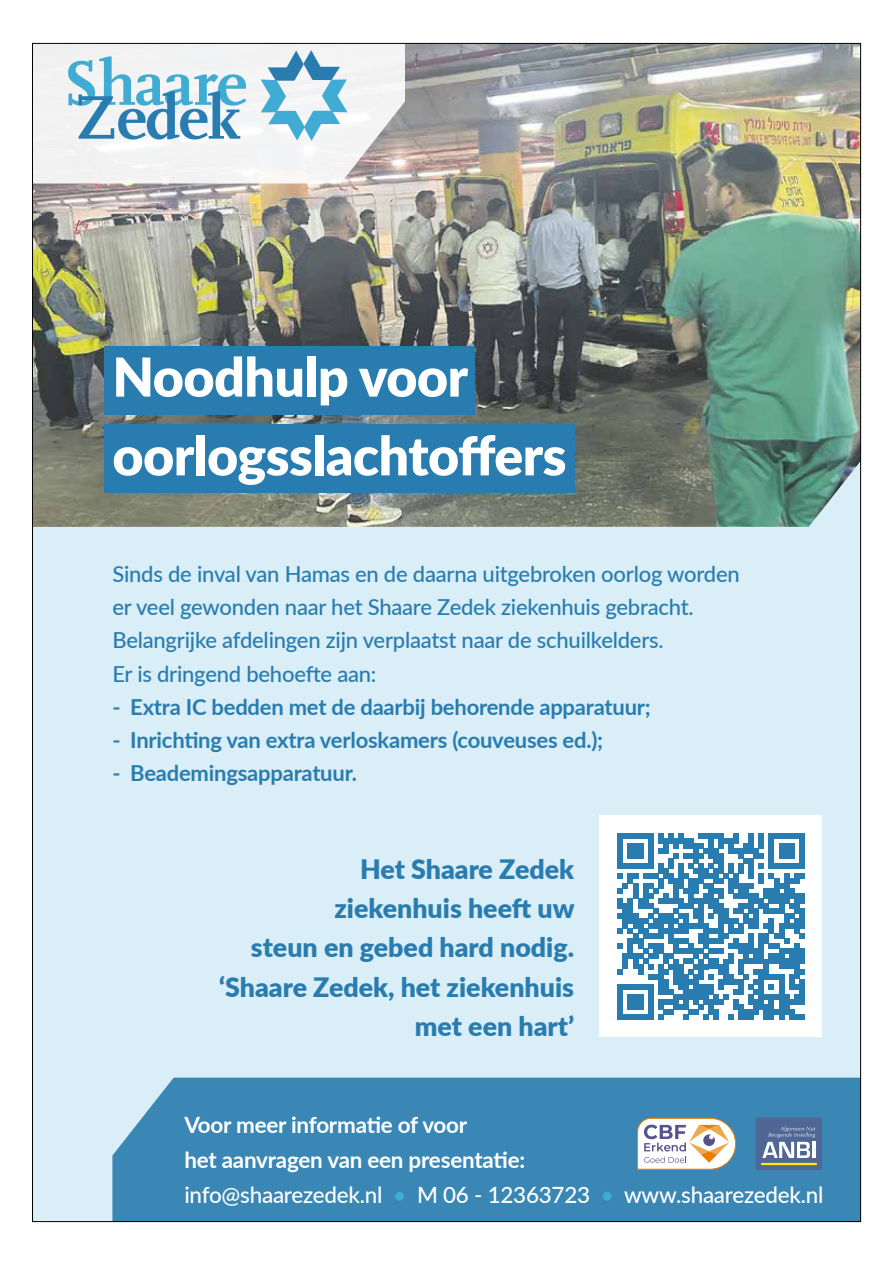
<style>
.page{position:relative;width:893px;height:1263px;background:#fff}
.page>*{position:absolute;margin:0;border:0;box-sizing:border-box;transform-origin:0 0}
.t1{font:900 53.7px/78.8px "Lato";letter-spacing:-.01em;color:#fff}
.t2{font:900 26.7px/39.3px "Lato";color:#297caf;text-align:right}
.t3{font:700 22.5px/35px "Lato";letter-spacing:-.01em;color:#fff}
.t4{font:500 22.05px/33px "Lato";letter-spacing:-.01em;color:#297caf}
.t5{font:700 22.05px "Lato";letter-spacing:-.01em;color:#297caf}
.s1{font-weight:500}
.s2{font-weight:500;color:#41acd3}
</style>
<div class="page">
<div style="left:33px;top:405px;width:828px;height:816px;background:#d9eef6"></div>
<img style="left:34px;top:45px;width:825px;height:482px">
<div style="left:112px;top:1077px;width:747px;height:143px;background:#3a87b6"></div>
<svg style="left:637px;top:1118px;width:99px;height:52px;background:#dad3ce"></svg>
<div style="left:756px;top:1118px;width:66px;height:52px;background:#506795;border-radius:2px"></div>
<svg style="left:762px;top:1126px;width:53px;height:32px"></svg>
<hr style="left:761px;top:1163px;width:56px;height:2px;background:#ffeb00">
<div style="left:600px;top:815px;width:222px;height:222px;background:#fff"></div>
<svg style="left:618px;top:833px;width:186px;height:186px"></svg>
<svg style="left:34px;top:45px;width:371px;height:138px;fill:#f3f3f3"></svg>
<svg style="left:261px;top:50px;width:87px;height:91px"></svg>
<svg style="left:68px;top:56px;width:178px;height:83px"></svg>
<div style="left:105px;top:346px;width:370px;height:69px;background:#297caf"></div>
<div style="left:105px;top:424px;width:470px;height:69px;background:#297caf"></div>
<h1 class="t1" style="left:112px;top:335px;width:456px">Noodhulp voor oorlogsslachtoffers</h1>
<p class="t4" style="left:112px;top:557px;width:629px">Sinds de inval van Hamas en de daarna uitgebroken oorlog worden er veel gewonden naar het Shaare Zedek ziekenhuis gebracht.<br>Belangrijke afdelingen zijn verplaatst naar de schuilkelders.<br>Er is dringend behoefte aan:</p>
<p class="t5" style="left:112px;top:690px;width:540px">- Extra IC bedden met de daarbij behorende apparatuur;</p>
<p class="t5" style="left:112px;top:723px;width:492px">- Inrichting van extra verloskamers (couveuses ed.);</p>
<p class="t5" style="left:112px;top:756px;width:246px">- Beademingsapparatuur.</p>
<p class="t2" style="left:219px;top:848px;width:357px">Het Shaare Zedek<br>ziekenhuis heeft uw<br>steun en gebed hard nodig. ‘Shaare Zedek, het ziekenhuis met een hart’</p>
<p class="t3" style="left:184px;top:1107px;width:641px">Voor meer informatie of voor<br>het aanvragen van een presentatie:<br><span class="s1">info@shaarezedek.nl</span> <span class="s2">•</span> <span class="s1">M 06 - 12363723</span> <span class="s2">•</span> <span class="s1">www.shaarezedek.nl</span></p>
</div>
